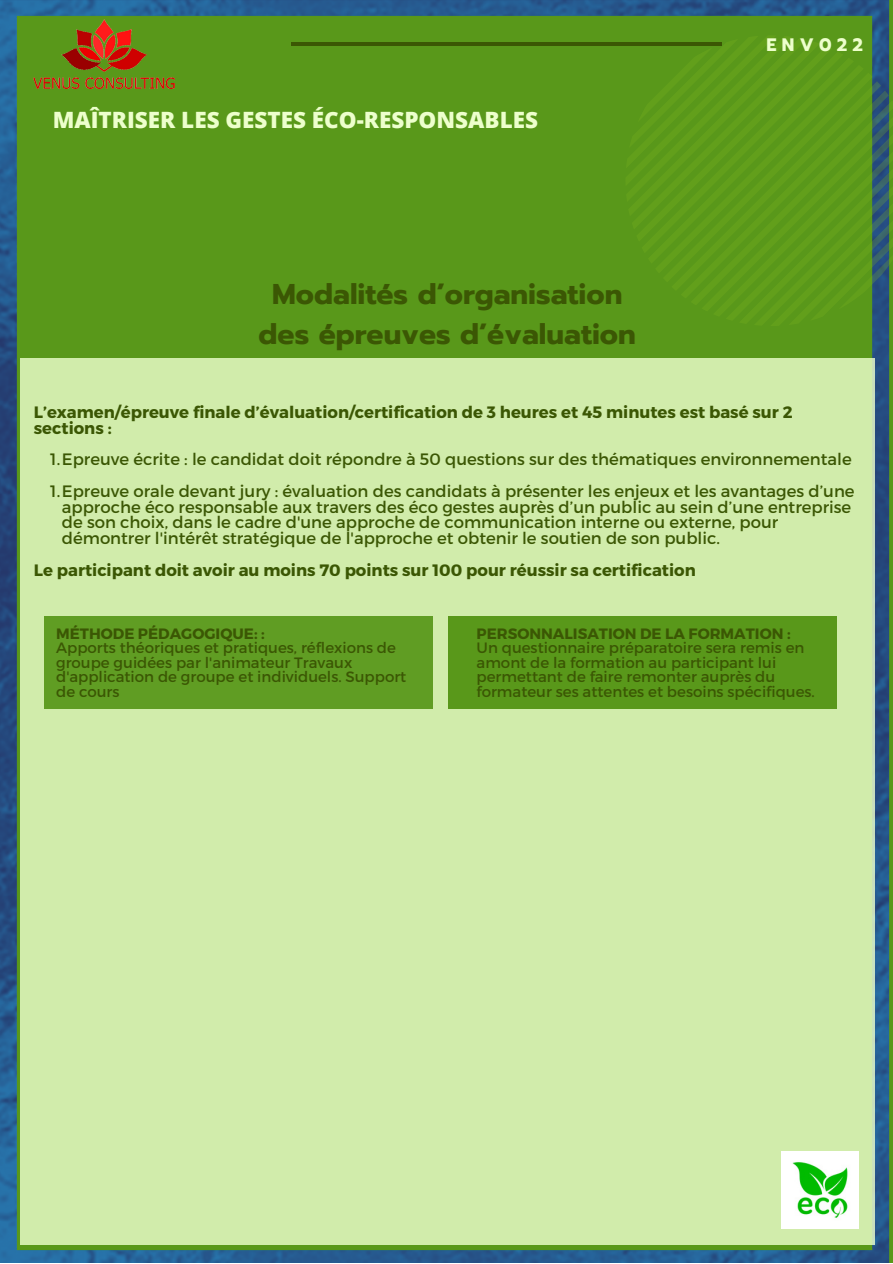
<style>
.page{position:relative;width:893px;height:1264px;background:#fff}
.page>*{position:absolute;margin:0;border:0;box-sizing:border-box;transform-origin:0 0}
.t1{font:700 28.5px/39.3px "Prompt";color:#3b5704;text-align:center}
.t2{font:800 22.5px "Open Sans";color:#edffcc}
.t3{font:700 18px "Prompt";letter-spacing:.29em;color:#edffcc}
.t4{font:16.5px/15.8px "Montserrat";color:#3b5704}
.t5{font:700 16.5px/15.8px "Montserrat";color:#3b5704}
.t6{font:15px/14.5px "Montserrat";color:#3b5704}
.t7{font:700 15px "Montserrat";color:#3b5704}
</style>
<div class="page">
<img style="left:0;top:0;width:889px;height:1262px">
<svg style="left:625px;top:35px;width:267px;height:291px;background:#599620"></svg>
<div style="left:20px;top:358px;width:854px;height:886px;background:#d1ecab"></div>
<hr style="left:291px;top:42px;width:431px;height:3px;background:#3b5704">
<img style="left:34px;top:19px;width:140px;height:70px">
<div style="left:44px;top:616px;width:388px;height:92px;background:#609d23"></div>
<div style="left:449px;top:616px;width:387px;height:92px;background:#59981a"></div>
<img style="left:781px;top:1151px;width:77px;height:77px">
<h2 class="t2" style="left:53px;top:104px;width:487px">MAÎTRISER LES GESTES ÉCO-RESPONSABLES</h2>
<h1 class="t1" style="left:258px;top:275px;width:379px">Modalités d’organisation des épreuves d’évaluation</h1>
<p class="t3" style="left:766px;top:32px;width:98px">ENV022</p>
<p class="t5" style="left:34px;top:403px;width:760px">L’examen/épreuve finale d’évaluation/certification de 3 heures et 45 minutes est basé sur 2 sections :</p>
<p class="t4" style="left:50px;top:443px;width:805px;line-height:31.5px">1.Epreuve écrite : le candidat doit répondre à 50 questions sur des thématiques environnementale<br>1.Epreuve orale devant jury : évaluation des candidats à présenter les enjeux et les avantages d’une</p>
<p class="t4" style="left:62px;top:498px;width:790px">approche éco responsable aux travers des éco gestes auprès d’un public au sein d’une entreprise de son choix, dans le cadre d'une approche de communication interne ou externe, pour démontrer l'intérêt stratégique de l'approche et obtenir le soutien de son public.</p>
<p class="t5" style="left:34px;top:561px;width:663px">Le participant doit avoir au moins 70 points sur 100 pour réussir sa certification</p>
<p class="t7" style="left:56px;top:623px;width:210px">MÉTHODE PÉDAGOGIQUE: :</p>
<p class="t6" style="left:56px;top:640px;width:352px">Apports théoriques et pratiques, réflexions de groupe guidées par l'animateur Travaux d'application de groupe et individuels. Support de cours</p>
<p class="t7" style="left:476px;top:623px;width:315px">PERSONNALISATION DE LA FORMATION :</p>
<p class="t6" style="left:476px;top:640px;width:340px">Un questionnaire préparatoire sera remis en amont de la formation au participant lui permettant de faire remonter auprès du formateur ses attentes et besoins spécifiques.</p>
</div>
